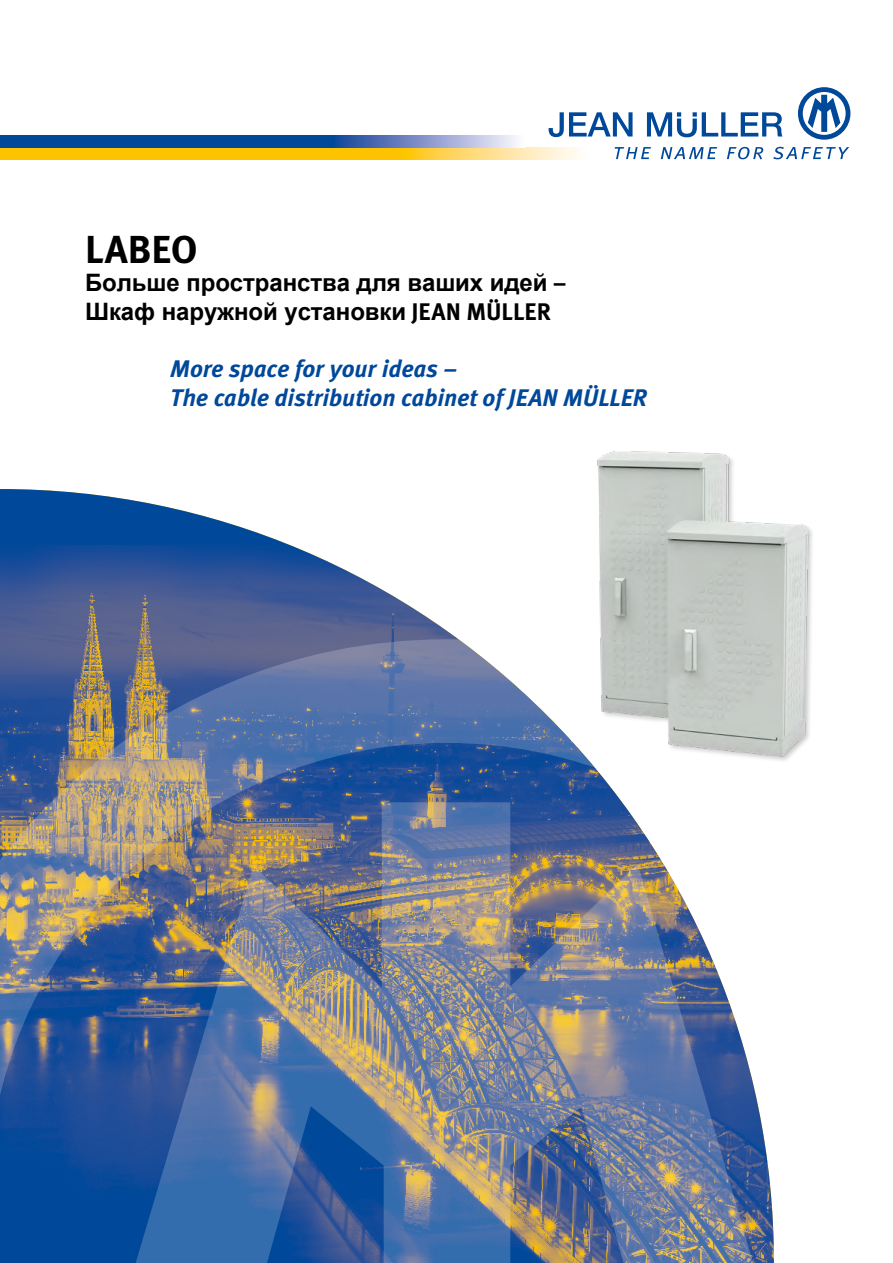
<style>
.page{position:relative;width:893px;height:1263px;background:#fff}
.page>*{position:absolute;margin:0;border:0;box-sizing:border-box;transform-origin:0 0}
.t1{font:700 39px "Meta Pro";color:#000}
.t2{font:700 24px/28.8px "Arial";letter-spacing:-.005em;color:#000}
.t3{font:italic 700 24px/28.8px "Meta Pro";letter-spacing:-.005em;color:#00489a}
.s1{font-family:"Meta Pro"}
</style>
<div class="page">
<img style="left:0;top:489px;width:458px;height:150px">
<div style="left:0;top:147px;width:396px;height:12px;background:#fdc300"></div>
<div style="left:0;top:135px;width:333px;height:12px;background:#00489a"></div>
<svg style="left:549px;top:87px;width:301px;height:72px"></svg>
<svg style="left:396px;top:147px;width:192px;height:12px;background:#fade91"></svg>
<svg style="left:333px;top:135px;width:183px;height:12px;background:#8597ca"></svg>
<svg style="left:0;top:639px;width:774px;height:624px;background:#6b7d9b"></svg>
<img style="left:589px;top:452px;width:224px;height:333px">
<h1 class="t1" style="left:85px;top:219px;width:114px">LABEO</h1>
<h2 class="t2" style="left:85px;top:270px;width:483px">Больше пространства для ваших идей <span class="s1">–<br></span>Шкаф наружной установки <span class="s1">JEAN MÜLLER</span></h2>
<p class="t3" style="left:170px;top:354px;width:478px">More space for your ideas –<br>The cable distribution cabinet of JEAN MÜLLER</p>
</div>
